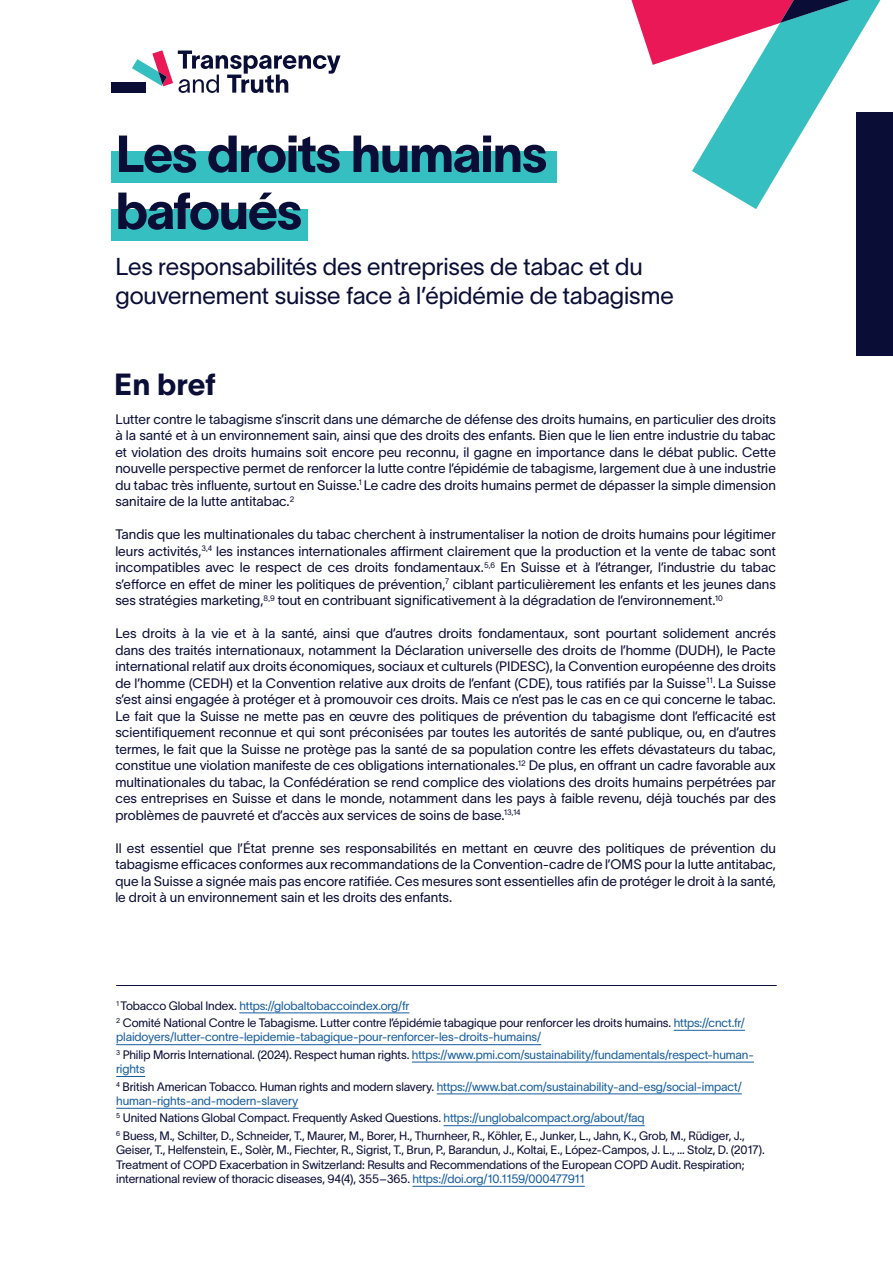
<style>
.page{position:relative;width:893px;height:1263px;background:#fff}
.page>*{position:absolute;margin:0;border:0;box-sizing:border-box;transform-origin:0 0}
.t1{font:51px/57px "TWK Lausanne";letter-spacing:-.03em;color:#0a0e36}
.t2{font:30px "TWK Lausanne";color:#0b0e37}
.t3{font:24px/28.8px "TWK Lausanne";letter-spacing:-.005em;color:#0a0e36}
.t4{font:13.5px/16.5px "TWK Lausanne";color:#0b0e37;text-align:justify}
.t5{font:12px/17.4px "TWK Lausanne";letter-spacing:-.01em;color:#0b0e37}
.t6{font:12px/17.4px "TWK Lausanne";letter-spacing:-.01em;color:#175d9e}
.s1{color:#175d9e}
.s2{color:#0b0e37}
</style>
<div class="page">
<div style="left:111px;top:151px;width:446px;height:31px;background:#35bfc0"></div>
<div style="left:111px;top:209px;width:197px;height:31px;background:#35bfc0"></div>
<div style="left:111px;top:82px;width:35px;height:11px;background:#0a0e36"></div>
<svg style="left:132px;top:50px;width:209px;height:43px"></svg>
<div style="left:856px;top:113px;width:37px;height:243px;background:#0a0e36"></div>
<svg style="left:631px;top:0;width:249px;height:209px"></svg>
<hr style="left:239px;top:1012px;width:170px;height:1px;background:#175d9e">
<hr style="left:674px;top:1030px;width:71px;height:1px;background:#175d9e">
<hr style="left:116px;top:1044px;width:425px;height:1px;background:#175d9e">
<hr style="left:412px;top:1062px;width:342px;height:1px;background:#175d9e">
<svg style="left:116px;top:1076px;width:29px;height:1px"></svg>
<hr style="left:437px;top:1093px;width:305px;height:1px;background:#175d9e">
<hr style="left:116px;top:1108px;width:182px;height:1px;background:#175d9e">
<hr style="left:443px;top:1125px;width:202px;height:1px;background:#175d9e">
<hr style="left:412px;top:1186px;width:173px;height:1px;background:#175d9e">
<hr style="left:116px;top:985px;width:661px;height:1px;background:#091038">
<h1 class="t1" style="left:115px;top:122px;width:433px">Les droits humains bafoués</h1>
<h3 class="t3" style="left:115px;top:251px;width:560px">Les responsabilités des entreprises de tabac et du gouvernement suisse face à l’épidémie de tabagisme</h3>
<h2 class="t2" style="left:114px;top:364px;width:103px">En bref</h2>
<p class="t4" style="left:115px;top:409px;width:662px">Lutter contre le tabagisme s’inscrit dans une démarche de défense des droits humains, en particulier des droits à la santé et à un environnement sain, ainsi que des droits des enfants. Bien que le lien entre industrie du tabac et violation des droits humains soit encore peu reconnu, il gagne en importance dans le débat public. Cette nouvelle perspective permet de renforcer la lutte contre l’épidémie de tabagisme, largement due à une industrie du tabac très influente, surtout en Suisse.<sup>1</sup> Le cadre des droits humains permet de dépasser la simple dimension sanitaire de la lutte antitabac.<sup>2</sup></p>
<p class="t4" style="left:115px;top:525px;width:662px">Tandis que les multinationales du tabac cherchent à instrumentaliser la notion de droits humains pour légitimer leurs activités,<sup>3,4</sup> les instances internationales affirment clairement que la production et la vente de tabac sont incompatibles avec le respect de ces droits fondamentaux.<sup>5,6</sup> En Suisse et à l’étranger, l’industrie du tabac s’efforce en effet de miner les politiques de prévention,<sup>7</sup> ciblant particulièrement les enfants et les jeunes dans ses stratégies marketing,<sup>8,9</sup> tout en contribuant significativement à la dégradation de l’environnement.<sup>10</sup></p>
<p class="t4" style="left:115px;top:624px;width:662px">Les droits à la vie et à la santé, ainsi que d’autres droits fondamentaux, sont pourtant solidement ancrés dans des traités internationaux, notamment la Déclaration universelle des droits de l’homme (DUDH), le Pacte international relatif aux droits économiques, sociaux et culturels (PIDESC), la Convention européenne des droits de l’homme (CEDH) et la Convention relative aux droits de l’enfant (CDE), tous ratifiés par la Suisse<sup>11</sup>. La Suisse s’est ainsi engagée à protéger et à promouvoir ces droits. Mais ce n’est pas le cas en ce qui concerne le tabac.<br>Le fait que la Suisse ne mette pas en œuvre des politiques de prévention du tabagisme dont l’efficacité est scientifiquement reconnue et qui sont préconisées par toutes les autorités de santé publique, ou, en d’autres termes, le fait que la Suisse ne protège pas la santé de sa population contre les effets dévastateurs du tabac, constitue une violation manifeste de ces obligations internationales.<sup>12</sup> De plus, en offrant un cadre favorable aux multinationales du tabac, la Confédération se rend complice des violations des droits humains perpétrées par ces entreprises en Suisse et dans le monde, notamment dans les pays à faible revenu, déjà touchés par des problèmes de pauvreté et d’accès aux services de soins de base.<sup>13,14</sup></p>
<p class="t4" style="left:115px;top:838px;width:662px">Il est essentiel que l’État prenne ses responsabilités en mettant en œuvre des politiques de prévention du tabagisme efficaces conformes aux recommandations de la Convention-cadre de l’OMS pour la lutte antitabac, que la Suisse a signée mais pas encore ratifiée. Ces mesures sont essentielles afin de protéger le droit à la santé, le droit à un environnement sain et les droits des enfants.</p>
<p class="t5" style="left:116px;top:996px;width:630px"><sup>1</sup> Tobacco Global Index. <span class="s1">https://globaltobaccoindex.org/fr<br></span><sup>2</sup> Comité National Contre le Tabagisme. Lutter contre l’épidémie tabagique pour renforcer les droits humains. <span class="s1">https://cnct.fr/</span></p>
<p class="t6" style="left:116px;top:1027px;width:639px">plaidoyers/lutter-contre-lepidemie-tabagique-pour-renforcer-les-droits-humains/<br><sup>3</sup> <span class="s2">Philip Morris International. (2024). Respect human rights.</span> https://www.pmi.com/sustainability/fundamentals/respect-human-</p>
<p class="t6" style="left:116px;top:1059px;width:627px">rights<br><sup>4</sup> <span class="s2">British American Tobacco. Human rights and modern slavery.</span> https://www.bat.com/sustainability-and-esg/social-impact/</p>
<p class="t5" style="left:116px;top:1091px;width:630px"><span class="s1">human-rights-and-modern-slavery<br></span><sup>5</sup> United Nations Global Compact. Frequently Asked Questions. <span class="s1">https://unglobalcompact.org/about/faq<br></span><sup>6</sup> Buess, M., Schilter, D., Schneider, T., Maurer, M., Borer, H., Thurnheer, R., Köhler, E., Junker, L., Jahn, K., Grob, M., Rüdiger, J.,</p>
<p class="t5" style="left:116px;top:1142px;width:650px;line-height:14.4px">Geiser, T., Helfenstein, E., Solèr, M., Fiechter, R., Sigrist, T., Brun, P., Barandun, J., Koltai, E., López-Campos, J. L., … Stolz, D. (2017).<br>Treatment of COPD Exacerbation in Switzerland: Results and Recommendations of the European COPD Audit. Respiration; international review of thoracic diseases, 94(4), 355–365. <span class="s1">https://doi.org/10.1159/000477911</span></p>
</div>
